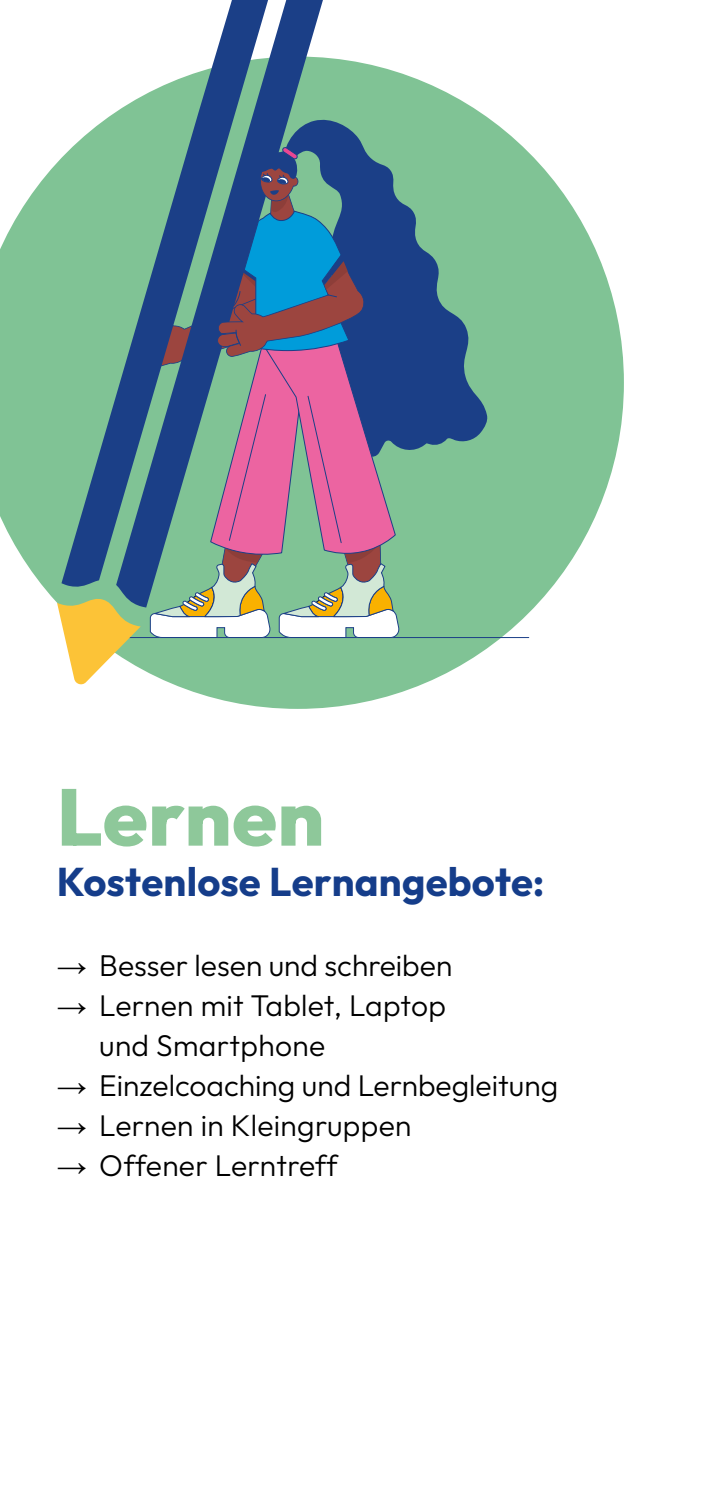
<style>
.page{position:relative;width:709px;height:1489px;background:#fff}
.page>*{position:absolute;margin:0;border:0;box-sizing:border-box;transform-origin:0 0}
.t1{font:800 80px "Outfit";letter-spacing:.005em;color:#8ec89a}
.t2{font:700 40px "Outfit";letter-spacing:.005em;color:#153d8a}
.t3{font:300 30px/40px "Outfit";color:#000}
.s1{font-family:"Arial";font-weight:900}
</style>
<div class="page">
<svg style="left:0;top:58px;width:624px;height:651px;fill:#80c395"></svg>
<svg style="left:61px;top:58px;width:55px;height:88px"></svg>
<svg style="left:116px;top:0;width:215px;height:146px"></svg>
<hr style="left:103px;top:637px;width:426px;height:1px;background:#1b3f87">
<svg style="left:283px;top:117px;width:205px;height:343px;background:#588f8f"></svg>
<svg style="left:57px;top:146px;width:343px;height:540px;background:#778d93"></svg>
<h1 class="t1" style="left:57px;top:772px;width:269px">Lernen</h1>
<h2 class="t2" style="left:57px;top:858px;width:489px">Kostenlose Lernangebote:</h2>
<p class="t3" style="left:57px;top:944px;width:397px"><span class="s1">→</span> Besser lesen und schreiben</p>
<p class="t3" style="left:99px;top:984px;width:348px;text-indent:-43px"><span class="s1">→</span> Lernen mit Tablet, Laptop und Smartphone</p>
<p class="t3" style="left:57px;top:1064px;width:503px"><span class="s1">→</span> Einzelcoaching und Lernbegleitung</p>
<p class="t3" style="left:57px;top:1104px;width:356px"><span class="s1">→</span> Lernen in Kleingruppen</p>
<p class="t3" style="left:57px;top:1144px;width:283px"><span class="s1">→</span> Offener Lerntreff</p>
</div>
